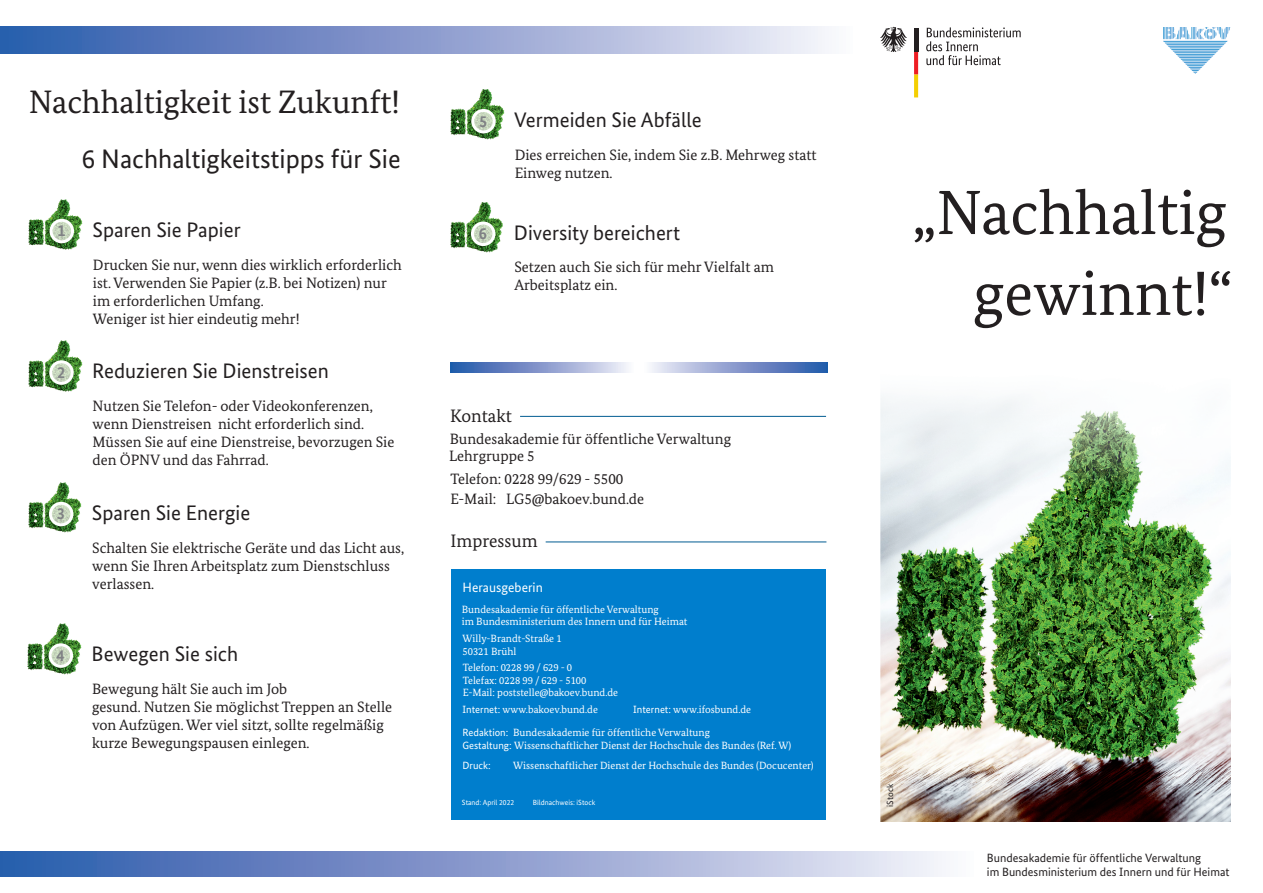
<style>
.page{position:relative;width:1263px;height:893px;background:#fff}
.page>*{position:absolute;margin:0;border:0;box-sizing:border-box;transform-origin:0 0}
.t1{font:62.4px/80.8px "Bundes Serif";color:#231f20;text-align:right}
.t2{font:32.4px "Bundes Serif";color:#231f20}
.t3{font:26.85px "Bundes Sans";color:#231f20}
.t4{font:21px "Bundes Sans";color:#231f20}
.t5{font:18px "Bundes Serif";color:#231f20}
.t6{font:700 16.35px "Bundes Sans";color:#808285}
.t7{font:15px/18px "Bundes Serif";color:#231f20}
.t8{font:13.5px "Bundes Sans";color:#fff}
.t9{font:12px/14.4px "Bundes Sans";color:#231f20}
.t10{font:10.5px/12.6px "Bundes Serif";color:#fff}
.t11{font:10.5px "Bundes Sans";color:#fff}
.t12{font:9px "Bundes Sans";color:#231f20}
.t13{font:7.5px "Bundes Sans";color:#fff}
.s1{font-family:"Bundes Sans"}
</style>
<div class="page">
<img style="left:1164px;top:27px;width:66px;height:46px">
<svg style="left:926px;top:27px;width:95px;height:38px"></svg>
<svg style="left:914px;top:51px;width:4px;height:46px"></svg>
<svg style="left:880px;top:27px;width:27px;height:25px"></svg>
<hr style="left:914px;top:28px;width:4px;height:23px;background:#231f20">
<div style="left:0;top:851px;width:973px;height:25px;background:linear-gradient(to right,#2753a8,#f5eff8)"></div>
<div style="left:0;top:26px;width:852px;height:27px;background:linear-gradient(to right,#2854a9,#f5eff8)"></div>
<svg style="left:450px;top:362px;width:178px;height:10px;background:#869ccd"></svg>
<svg style="left:651px;top:362px;width:176px;height:10px;background:#879ccd"></svg>
<div style="left:451px;top:569px;width:375px;height:251px;background:#007ecd"></div>
<hr style="left:520px;top:416px;width:306px;height:1px;background:#005c91">
<hr style="left:546px;top:541px;width:280px;height:1px;background:#005c91">
<img style="left:880px;top:397px;width:350px;height:424px">
<img style="left:29px;top:199px;width:53px;height:51px">
<img style="left:51px;top:221px;width:21px;height:20px;border-radius:50%">
<div style="left:50px;top:219px;width:24px;height:24px;border:3px solid #fff;border-radius:50%"></div>
<img style="left:29px;top:341px;width:53px;height:50px">
<img style="left:51px;top:362px;width:21px;height:21px;border-radius:50%">
<div style="left:49px;top:360px;width:25px;height:25px;border:3px solid #fff;border-radius:50%"></div>
<img style="left:28px;top:482px;width:54px;height:51px">
<img style="left:51px;top:504px;width:21px;height:20px;border-radius:50%">
<div style="left:49px;top:502px;width:24px;height:24px;border:3px solid #fff;border-radius:50%"></div>
<img style="left:451px;top:89px;width:53px;height:51px">
<img style="left:473px;top:111px;width:21px;height:21px;border-radius:50%">
<div style="left:471px;top:109px;width:25px;height:24px;border:3px solid #fff;border-radius:50%"></div>
<img style="left:28px;top:624px;width:53px;height:50px">
<img style="left:50px;top:645px;width:21px;height:21px;border-radius:50%">
<div style="left:49px;top:643px;width:24px;height:25px;border:3px solid #fff;border-radius:50%"></div>
<img style="left:450px;top:202px;width:53px;height:51px">
<img style="left:473px;top:223px;width:21px;height:21px;border-radius:50%">
<div style="left:471px;top:222px;width:24px;height:24px;border:3px solid #fff;border-radius:50%"></div>
<h1 class="t2" style="left:29px;top:88px;width:372px">Nachhaltigkeit ist Zukunft!</h1>
<p class="t3" style="left:82px;top:148px;width:320px">6 Nachhaltigkeitstipps für Sie</p>
<p class="t6" style="left:58px;top:224px;width:10px">1</p>
<p class="t6" style="left:57px;top:365px;width:10px">2</p>
<p class="t6" style="left:57px;top:507px;width:10px">3</p>
<p class="t6" style="left:57px;top:648px;width:10px">4</p>
<h2 class="t4" style="left:93px;top:221px;width:150px">Sparen Sie Papier</h2>
<p class="t7" style="left:93px;top:257px;width:310px">Drucken Sie nur, wenn dies wirklich erforderlich ist. Verwenden Sie Papier (z.B. bei Notizen) nur im erforderlichen Umfang.<br>Weniger ist hier eindeutig mehr!</p>
<h2 class="t4" style="left:92px;top:362px;width:238px">Reduzieren Sie Dienstreisen</h2>
<p class="t7" style="left:93px;top:398px;width:303px">Nutzen Sie Telefon- oder Videokonferenzen, wenn Dienstreisen nicht erforderlich sind.<br>Müssen Sie auf eine Dienstreise, bevorzugen Sie den ÖPNV und das Fahrrad.</p>
<h2 class="t4" style="left:92px;top:504px;width:160px">Sparen Sie Energie</h2>
<p class="t7" style="left:92px;top:539px;width:313px">Schalten Sie elektrische Geräte und das Licht aus, wenn Sie Ihren Arbeitsplatz zum Dienstschluss verlassen.</p>
<h2 class="t4" style="left:92px;top:645px;width:148px">Bewegen Sie sich</h2>
<p class="t7" style="left:92px;top:681px;width:302px">Bewegung hält Sie auch im Job<br>gesund. Nutzen Sie möglichst Treppen an Stelle von Aufzügen. Wer viel sitzt, sollte regelmäßig kurze Bewegungspausen einlegen.</p>
<p class="t6" style="left:479px;top:114px;width:10px">5</p>
<p class="t6" style="left:479px;top:226px;width:10px">6</p>
<h2 class="t4" style="left:514px;top:111px;width:189px">Vermeiden Sie Abfälle</h2>
<p class="t7" style="left:515px;top:147px;width:303px">Dies erreichen Sie, indem Sie z.B. Mehrweg statt<br>Einweg nutzen.</p>
<h2 class="t4" style="left:514px;top:223px;width:168px">Diversity bereichert</h2>
<p class="t7" style="left:514px;top:259px;width:261px">Setzen auch Sie sich für mehr Vielfalt am<br>Arbeitsplatz ein.</p>
<h2 class="t5" style="left:450px;top:408px;width:63px">Kontakt</h2>
<p class="t7" style="left:449px;top:431px;width:283px;line-height:17.1px">Bundesakademie für öffentliche Verwaltung<br>Lehrgruppe 5</p>
<p class="t7" style="left:450px;top:469px;width:195px;line-height:20.2px">Telefon: 0228 99/629 - 5500<br>E-Mail: LG5@bakoev.bund.de</p>
<h2 class="t5" style="left:451px;top:533px;width:88px">Impressum</h2>
<p class="t8" style="left:463px;top:581px;width:82px">Herausgeberin</p>
<p class="t10" style="left:462px;top:603px;width:227px">Bundesakademie für öffentliche Verwaltung<br>im Bundesministerium des Innern und für Heimat</p>
<p class="t10" style="left:462px;top:633px;width:101px">Willy-Brandt-Straße 1<br>50321 Brühl</p>
<p class="t10" style="left:463px;top:662px;width:157px">Telefon: 0228 99 / 629 - 0<br>Telefax: 0228 99 / 629 - 5100<br>E-Mail: poststelle@bakoev.bund.de</p>
<p class="t10" style="left:462px;top:704px;width:137px"><span class="s1">Internet:</span> www.bakoev.bund.de</p>
<p class="t10" style="left:633px;top:703px;width:119px"><span class="s1">Internet:</span> www.ifosbund.de</p>
<p class="t10" style="left:462px;top:727px;width:330px"><span class="s1">Redaktion:</span> Bundesakademie für öffentliche Verwaltung<br><span class="s1">Gestaltung:</span> Wissenschaftlicher Dienst der Hochschule des Bundes (Ref. W)</p>
<p class="t11" style="left:463px;top:760px;width:30px">Druck:</p>
<p class="t10" style="left:513px;top:759px;width:302px">Wissenschaftlicher Dienst der Hochschule des Bundes (Docucenter)</p>
<p class="t13" style="left:462px;top:799px;width:54px">Stand: April 2022</p>
<p class="t13" style="left:533px;top:799px;width:64px">Bildnachweis: iStock</p>
<h1 class="t1" style="left:913px;top:176px;width:321px">„Nachhaltig gewinnt!“</h1>
<p class="t12" style="left:886px;top:807px;width:24px;rotate:-90deg">iStock</p>
<p class="t9" style="left:987px;top:851px;width:244px">Bundesakademie für öffentliche Verwaltung<br>im Bundesministerium des Innern und für Heimat</p>
</div>
